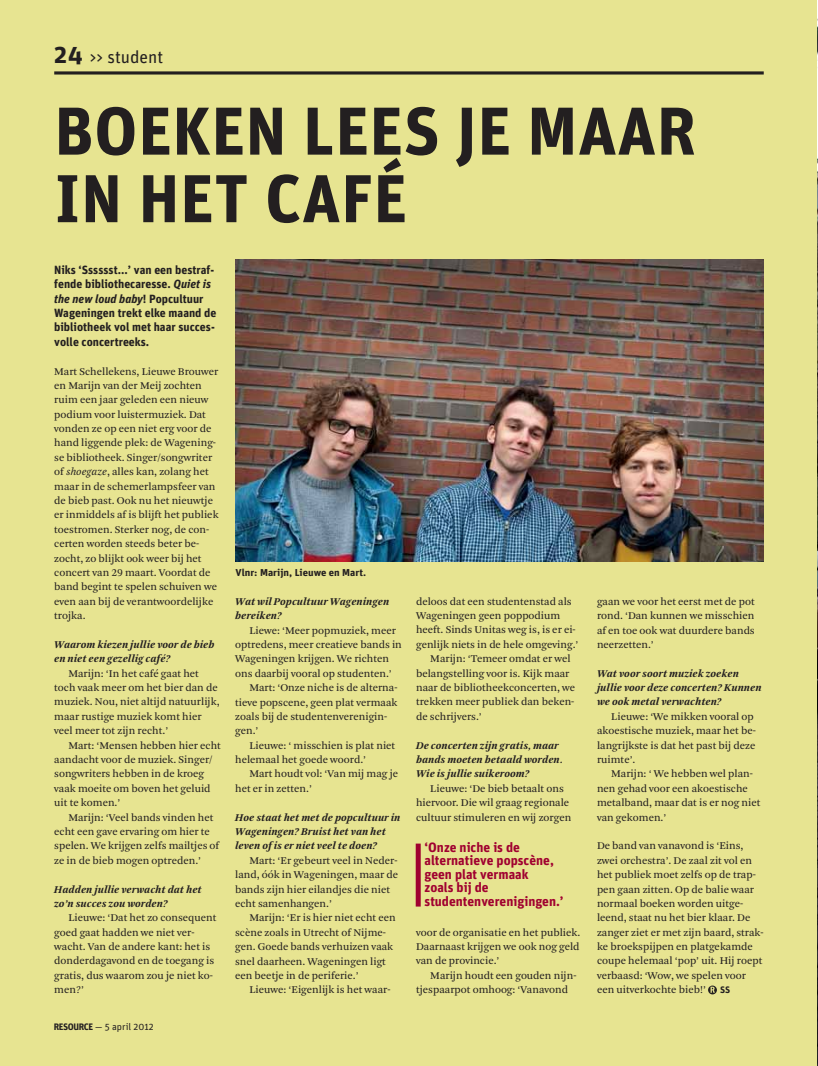
<style>
.page{position:relative;width:818px;height:1066px;background:#fff}
.page>*{position:absolute;margin:0;border:0;box-sizing:border-box;transform-origin:0 0}
.t1{font:700 67.5px/67.5px "Unit OT";letter-spacing:.01em;color:#231f20}
.t2{font:17.5px "Unit OT";color:#231f20}
.t3{font:700 13.5px/13.5px "Unit OT";color:#a00130}
.t4{font:700 11.88px/14.4px "Unit OT";color:#231f20}
.t5{font:10.88px/14.4px "Arnhem Blond";color:#231f20}
.t6{font:italic 700 10.88px/14.4px "Arnhem";color:#231f20}
.t7{font:700 10px "Unit OT";color:#231f20;scale:1.07 1}
.t8{font:9.62px "Unit OT";color:#231f20}
.t9{font:700 9.38px "Unit OT";color:#231f20}
.s1{font-weight:700;font-size:25px}
.s2{font-style:italic}
.s3{font-weight:700;font-size:9.38px}
.s4{font-size:9.38px}
</style>
<div class="page">
<img style="left:816px;top:0;width:1px;height:1065px">
<div style="left:0;top:0;width:816px;height:1065px;background:#e7e491"></div>
<img style="left:235px;top:259px;width:528px;height:302px">
<hr style="left:54px;top:71px;width:709px;height:3px;background:#231f20">
<svg style="left:708px;top:985px;width:8px;height:9px"></svg>
<div style="left:415px;top:843px;width:5px;height:63px;background:#a00130"></div>
<h2 class="t2" style="left:54px;top:51px;width:110px"><span class="s1">24</span> &gt;&gt; student</h2>
<h1 class="t1" style="left:55px;top:105px;width:642px">BOEKEN LEES JE MAAR<br>IN HET CAFÉ</h1>
<p class="t4" style="left:54px;top:264px;width:164px">Niks ‘Sssssst...’ van een bestraf&shy;fende bibliothecaresse. <span class="s2">Quiet is the new loud baby</span>! Popcultuur<br>Wageningen trekt elke maand de bibliotheek vol met haar succes&shy;volle concertreeks.</p>
<p class="t5" style="left:54px;top:365px;width:166px">Mart Schellekens, Lieuwe Brouwer en Marijn van der Meij zochten ruim een jaar geleden een nieuw podium voor luistermuziek. Dat vonden ze op een niet erg voor de hand liggende plek: de Wagening&shy;se bibliotheek. Singer/songwriter of <span class="s2">shoegaze</span>, alles kan, zolang het maar in de schemerlampsfeer van de bieb past. Ook nu het nieuwtje er inmiddels af is blijft het publiek toestromen. Sterker nog, de con&shy;certen worden steeds beter be&shy;zocht, zo blijkt ook weer bij het concert van 29 maart. Voordat de band begint te spelen schuiven we even aan bij de verantwoordelijke trojka.</p>
<p class="t6" style="left:54px;top:638px;width:162px">Waarom kiezen jullie voor de bieb en niet een gezellig café?</p>
<p class="t5" style="left:54px;top:666px;width:167px;text-indent:14px">Marijn: ‘In het café gaat het toch vaak meer om het bier dan de muziek. Nou, niet altijd natuurlijk, maar rustige muziek komt hier veel meer tot zijn recht.’</p>
<p class="t5" style="left:54px;top:738px;width:168px;text-indent:14px">Mart: ‘Mensen hebben hier echt aandacht voor de muziek. Singer/ songwriters hebben in de kroeg vaak moeite om boven het geluid uit te komen.’</p>
<p class="t5" style="left:54px;top:810px;width:166px;text-indent:14px">Marijn: ‘Veel bands vinden het echt een gave ervaring om hier te spelen. We krijgen zelfs mailtjes of ze in de bieb mogen optreden.’</p>
<p class="t6" style="left:54px;top:882px;width:149px">Hadden jullie verwacht dat het zo’n succes zou worden?</p>
<p class="t5" style="left:54px;top:911px;width:164px;text-indent:14px">Lieuwe: ‘Dat het zo consequent goed gaat hadden we niet ver&shy;wacht. Van de andere kant: het is donderdagavond en de toegang is gratis, dus waarom zou je niet ko&shy;men?’</p>
<p class="t8" style="left:54px;top:1022px;width:101px"><span class="s3">RESOURCE</span> <span class="s4">—</span> 5 april 2012</p>
<p class="t7" style="left:235px;top:568px;width:124px">Vlnr: Marijn, Lieuwe en Mart.</p>
<p class="t6" style="left:235px;top:595px;width:155px">Wat wil Popcultuur Wageningen bereiken?</p>
<p class="t5" style="left:249px;top:623px;width:148px">Liewe: ‘Meer popmuziek, meer</p>
<p class="t5" style="left:235px;top:638px;width:168px">optredens, meer creatieve bands in</p>
<p class="t5" style="left:235px;top:652px;width:155px">Wageningen krijgen. We richten</p>
<p class="t5" style="left:235px;top:666px;width:158px">ons daarbij vooral op studenten.’</p>
<p class="t5" style="left:249px;top:681px;width:149px">Mart: ‘Onze niche is de alterna-</p>
<p class="t5" style="left:235px;top:695px;width:164px">tieve popscene, geen plat vermaak</p>
<p class="t5" style="left:235px;top:710px;width:153px">zoals bij de studentenverenigin-</p>
<p class="t5" style="left:235px;top:724px;width:25px">gen.’</p>
<p class="t5" style="left:249px;top:738px;width:147px">Lieuwe: ‘ misschien is plat niet</p>
<p class="t5" style="left:235px;top:753px;width:132px">helemaal het goede woord.’</p>
<p class="t5" style="left:249px;top:767px;width:150px">Mart houdt vol: ‘Van mij mag je</p>
<p class="t5" style="left:235px;top:781px;width:78px">het er in zetten.’</p>
<p class="t6" style="left:235px;top:810px;width:167px">Hoe staat het met de popcultuur in<br>Wageningen? Bruist het van het leven of is er niet veel te doen?</p>
<p class="t5" style="left:235px;top:853px;width:164px;text-indent:14px">Mart: ‘Er gebeurt veel in Neder&shy;land, óók in Wageningen, maar de bands zijn hier eilandjes die niet echt samenhangen.’</p>
<p class="t5" style="left:235px;top:911px;width:162px;text-indent:14px">Marijn: ‘Er is hier niet echt een scène zoals in Utrecht of Nijme&shy;gen. Goede bands verhuizen vaak snel daarheen. Wageningen ligt een beetje in de periferie.’</p>
<p class="t5" style="left:249px;top:983px;width:142px">Lieuwe: ‘Eigenlijk is het waar-</p>
<p class="t5" style="left:416px;top:595px;width:157px">deloos dat een studentenstad als</p>
<p class="t5" style="left:416px;top:609px;width:146px">Wageningen geen poppodium</p>
<p class="t5" style="left:416px;top:623px;width:161px">heeft. Sinds Unitas weg is, is er ei-</p>
<p class="t5" style="left:416px;top:638px;width:164px">genlijk niets in de hele omgeving.’</p>
<p class="t5" style="left:430px;top:652px;width:142px">Marijn: ‘Temeer omdat er wel</p>
<p class="t5" style="left:416px;top:666px;width:155px">belangstelling voor is. Kijk maar</p>
<p class="t5" style="left:416px;top:681px;width:160px">naar de bibliotheekconcerten, we</p>
<p class="t5" style="left:416px;top:695px;width:160px">trekken meer publiek dan beken-</p>
<p class="t5" style="left:416px;top:710px;width:67px">de schrijvers.’</p>
<p class="t6" style="left:416px;top:738px;width:148px">De concerten zijn gratis, maar bands moeten betaald worden.<br>Wie is jullie suikeroom?</p>
<p class="t5" style="left:416px;top:781px;width:157px;text-indent:14px">Lieuwe: ‘De bieb betaalt ons hiervoor. Die wil graag regionale cultuur stimuleren en wij zorgen</p>
<p class="t3" style="left:424px;top:841px;width:140px">‘Onze niche is de alternatieve popscène, geen plat vermaak<br>zoals bij de studentenverenigingen.’</p>
<p class="t5" style="left:416px;top:925px;width:166px;text-align:justify">voor de organisatie en het publiek.<br>Daarnaast krijgen we ook nog geld van de provincie.’</p>
<p class="t5" style="left:416px;top:968px;width:162px;text-indent:14px">Marijn houdt een gouden nijn&shy;tjespaarpot omhoog: ‘Vanavond</p>
<p class="t5" style="left:596px;top:595px;width:159px;text-align:justify">gaan we voor het eerst met de pot rond. ‘Dan kunnen we misschien af en toe ook wat duurdere bands neerzetten.’</p>
<p class="t6" style="left:596px;top:666px;width:166px">Wat voor soort muziek zoeken jullie voor deze concerten? Kunnen we ook metal verwachten?</p>
<p class="t5" style="left:596px;top:710px;width:160px;text-indent:14px">Lieuwe: ‘We mikken vooral op akoestische muziek, maar het be&shy;langrijkste is dat het past bij deze ruimte’.</p>
<p class="t5" style="left:596px;top:767px;width:165px;text-indent:14px">Marijn: ‘ We hebben wel plan&shy;nen gehad voor een akoestische metalband, maar dat is er nog niet van gekomen.’</p>
<p class="t5" style="left:596px;top:839px;width:168px">De band van vanavond is ‘Eins, zwei orchestra’. De zaal zit vol en het publiek moet zelfs op de trap&shy;pen gaan zitten. Op de balie waar normaal boeken worden uitge&shy;leend, staat nu het bier klaar. De zanger ziet er met zijn baard, strak&shy;ke broekspijpen en platgekamde coupe helemaal ‘pop’ uit. Hij roept verbaasd: ‘Wow, we spelen voor een uitverkochte bieb!’</p>
<p class="t9" style="left:719px;top:986px;width:12px">SS</p>
</div>
